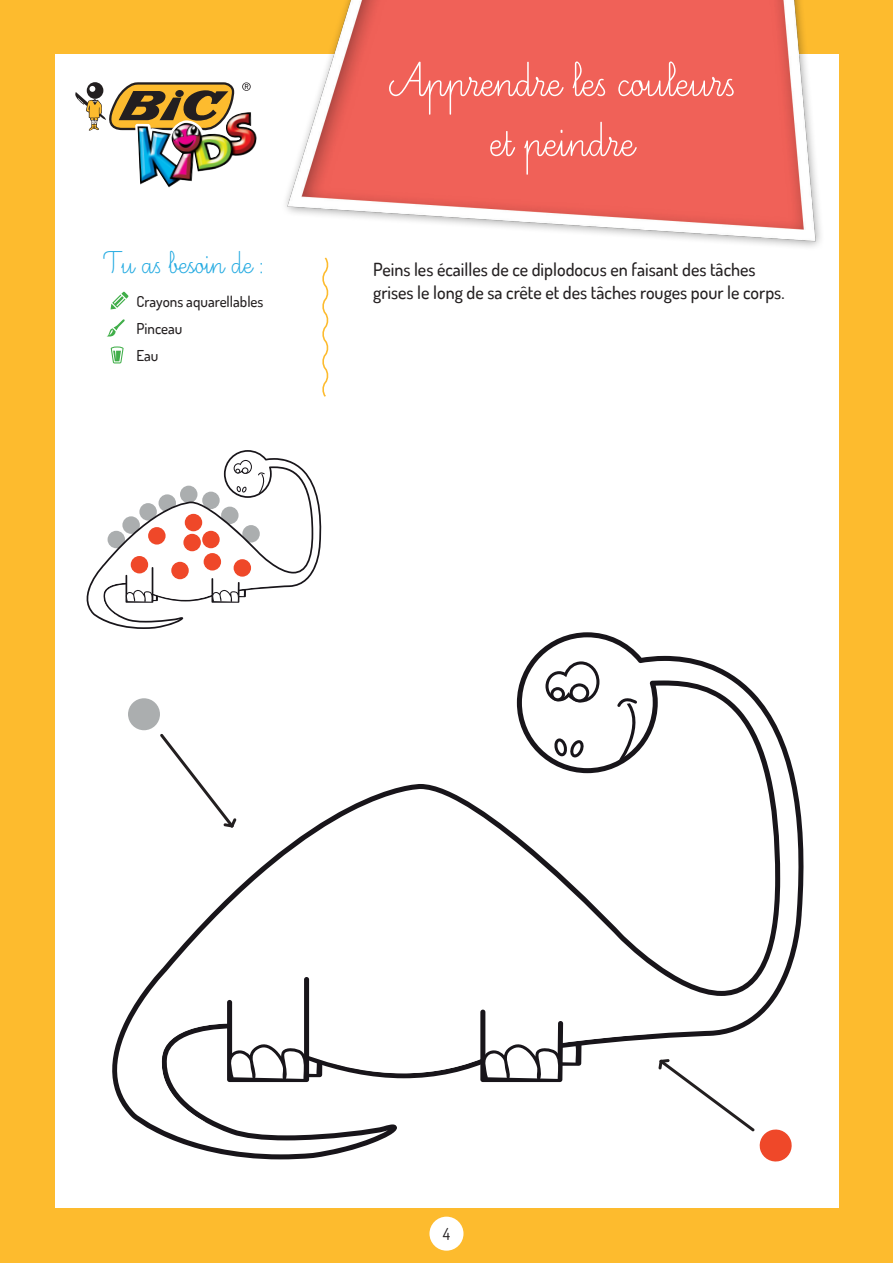
<style>
.page{position:relative;width:893px;height:1263px;background:#fdbb2e}
.page>*{position:absolute;margin:0;border:0;box-sizing:border-box;transform-origin:0 0}
.t1{font:60px "Ecriture A Romain Orne";color:#fff}
.t2{font:39px "Ecriture A Romain Orne";color:#24aae1}
.t3{font:500 18px/22.5px "Dosis";color:#231f20}
.t4{font:16.5px "Dosis";color:#231f20}
.t5{font:500 15px "Dosis";color:#231f20}
</style>
<div class="page">
<div style="left:55px;top:55px;width:783px;height:1153px;background:#fff"></div>
<div style="left:429px;top:1216px;width:34px;height:35px;background:#fff;border-radius:50%"></div>
<img style="left:282px;top:0;width:543px;height:247px">
<svg style="left:75px;top:82px;width:176px;height:53px"></svg>
<img style="left:138px;top:112px;width:119px;height:76px">
<svg style="left:322px;top:257px;width:7px;height:140px"></svg>
<svg style="left:112px;top:632px;width:692px;height:527px"></svg>
<svg style="left:554px;top:738px;width:30px;height:19px"></svg>
<svg style="left:131px;top:976px;width:521px;height:147px"></svg>
<svg style="left:227px;top:977px;width:96px;height:105px"></svg>
<svg style="left:480px;top:993px;width:102px;height:89px"></svg>
<svg style="left:545px;top:661px;width:54px;height:41px"></svg>
<svg style="left:617px;top:695px;width:32px;height:69px"></svg>
<svg style="left:86px;top:450px;width:236px;height:179px"></svg>
<div style="left:185px;top:514px;width:17px;height:17px;background:#ef4829;border-radius:50%"></div>
<div style="left:202px;top:531px;width:18px;height:17px;background:#ef4829;border-radius:50%"></div>
<div style="left:183px;top:534px;width:18px;height:17px;background:#ef4829;border-radius:50%"></div>
<div style="left:148px;top:527px;width:18px;height:17px;background:#ef4829;border-radius:50%"></div>
<div style="left:171px;top:562px;width:18px;height:17px;background:#ef4829;border-radius:50%"></div>
<div style="left:234px;top:559px;width:17px;height:18px;background:#ef4829;border-radius:50%"></div>
<div style="left:128px;top:698px;width:32px;height:32px;background:#abaeaf;border-radius:50%"></div>
<div style="left:204px;top:553px;width:17px;height:17px;background:#ef4829;border-radius:50%"></div>
<div style="left:131px;top:556px;width:17px;height:17px;background:#ef4829;border-radius:50%"></div>
<svg style="left:160px;top:734px;width:76px;height:94px"></svg>
<svg style="left:658px;top:1059px;width:135px;height:103px"></svg>
<svg style="left:107px;top:319px;width:18px;height:18px"></svg>
<svg style="left:111px;top:292px;width:18px;height:17px"></svg>
<svg style="left:111px;top:346px;width:13px;height:17px"></svg>
<h2 class="t2" style="left:105px;top:244px;width:161px">Tu as besoin de :</h2>
<p class="t5" style="left:136px;top:292px;width:129px">Crayons aquarellables</p>
<p class="t5" style="left:136px;top:319px;width:48px">Pinceau</p>
<p class="t5" style="left:136px;top:346px;width:24px">Eau</p>
<p class="t1" style="left:387px;top:51px;width:349px">Apprendre les couleurs</p>
<p class="t1" style="left:489px;top:111px;width:147px">et peindre</p>
<p class="t3" style="left:373px;top:258px;width:413px">Peins les écailles de ce diplodocus en faisant des tâches grises le long de sa crête et des tâches rouges pour le corps.</p>
<p class="t4" style="left:443px;top:1223px;width:9px">4</p>
</div>
